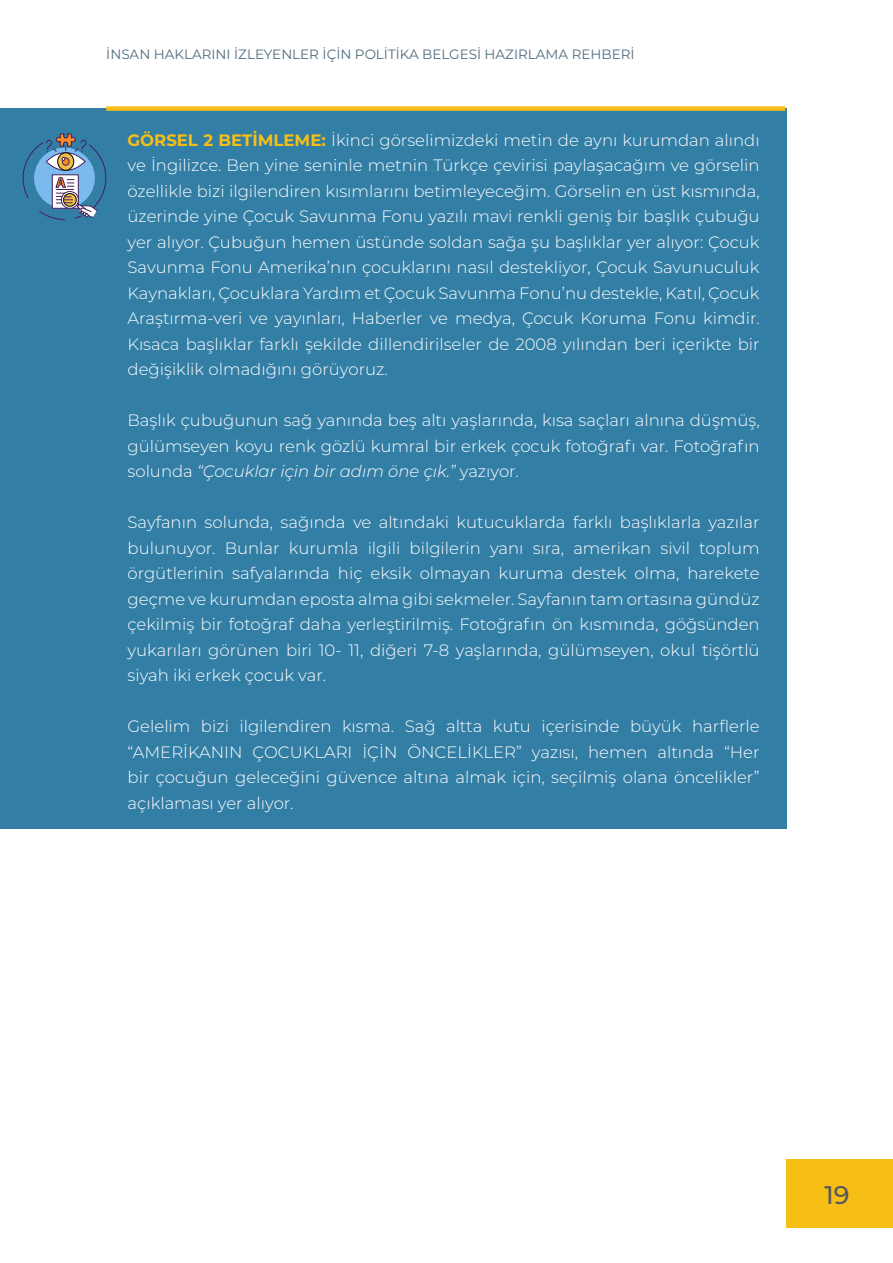
<style>
.page{position:relative;width:893px;height:1263px;background:#fff}
.page>*{position:absolute;margin:0;border:0;box-sizing:border-box;transform-origin:0 0}
.t1{font:500 25.5px "Montserrat";color:#57585a}
.table_text_inside_11_pt{font:300 16.5px/25.5px "Montserrat";color:#fff;text-align:justify}
.t2{font:13.5px "Montserrat";color:#4f6b7e}
.s1{font-weight:700;color:#f7bf15}
.s2{font-style:italic}
</style>
<div class="page">
<div style="left:787px;top:1159px;width:106px;height:68px;background:#f7bf15"></div>
<div style="left:0;top:108px;width:787px;height:721px;background:#337ea5"></div>
<div style="left:106px;top:106px;width:679px;height:5px;background:#f7bf15"></div>
<svg style="left:22px;top:133px;width:85px;height:87px"></svg>
<p class="t2" style="left:106px;top:45px;width:530px">İNSAN HAKLARINI İZLEYENLER İÇİN POLİTİKA BELGESİ HAZIRLAMA REHBERİ</p>
<p class="table_text_inside_11_pt" style="left:128px;top:127px;width:634px"><span class="s1">GÖRSEL 2 BETİMLEME:</span> İkinci görselimizdeki metin de aynı kurumdan alındı ve İngilizce. Ben yine seninle metnin Türkçe çevirisi paylaşacağım ve görselin özellikle bizi ilgilendiren kısımlarını betimleyeceğim. Görselin en üst kısmında, üzerinde yine Çocuk Savunma Fonu yazılı mavi renkli geniş bir başlık çubuğu yer alıyor. Çubuğun hemen üstünde soldan sağa şu başlıklar yer alıyor: Çocuk Savunma Fonu Amerika’nın çocuklarını nasıl destekliyor, Çocuk Savunuculuk Kaynakları, Çocuklara Yardım et Çocuk Savunma Fonu’nu destekle, Katıl, Çocuk Araştırma-veri ve yayınları, Haberler ve medya, Çocuk Koruma Fonu kimdir.<br>Kısaca başlıklar farklı şekilde dillendirilseler de 2008 yılından beri içerikte bir değişiklik olmadığını görüyoruz.</p>
<p class="table_text_inside_11_pt" style="left:128px;top:407px;width:634px">Başlık çubuğunun sağ yanında beş altı yaşlarında, kısa saçları alnına düşmüş, gülümseyen koyu renk gözlü kumral bir erkek çocuk fotoğrafı var. Fotoğrafın solunda <span class="s2">“Çocuklar için bir adım öne çık.”</span> yazıyor.</p>
<p class="table_text_inside_11_pt" style="left:128px;top:509px;width:634px">Sayfanın solunda, sağında ve altındaki kutucuklarda farklı başlıklarla yazılar bulunuyor. Bunlar kurumla ilgili bilgilerin yanı sıra, amerikan sivil toplum örgütlerinin safyalarında hiç eksik olmayan kuruma destek olma, harekete geçme ve kurumdan eposta alma gibi sekmeler. Sayfanın tam ortasına gündüz çekilmiş bir fotoğraf daha yerleştirilmiş. Fotoğrafın ön kısmında, göğsünden yukarıları görünen biri 10- 11, diğeri 7-8 yaşlarında, gülümseyen, okul tişörtlü siyah iki erkek çocuk var.</p>
<p class="table_text_inside_11_pt" style="left:128px;top:713px;width:634px">Gelelim bizi ilgilendiren kısma. Sağ altta kutu içerisinde büyük harflerle “AMERİKANIN ÇOCUKLARI İÇİN ÖNCELİKLER” yazısı, hemen altında “Her bir çocuğun geleceğini güvence altına almak için, seçilmiş olana öncelikler” açıklaması yer alıyor.</p>
<h1 class="t1" style="left:824px;top:1177px;width:27px">19</h1>
</div>
